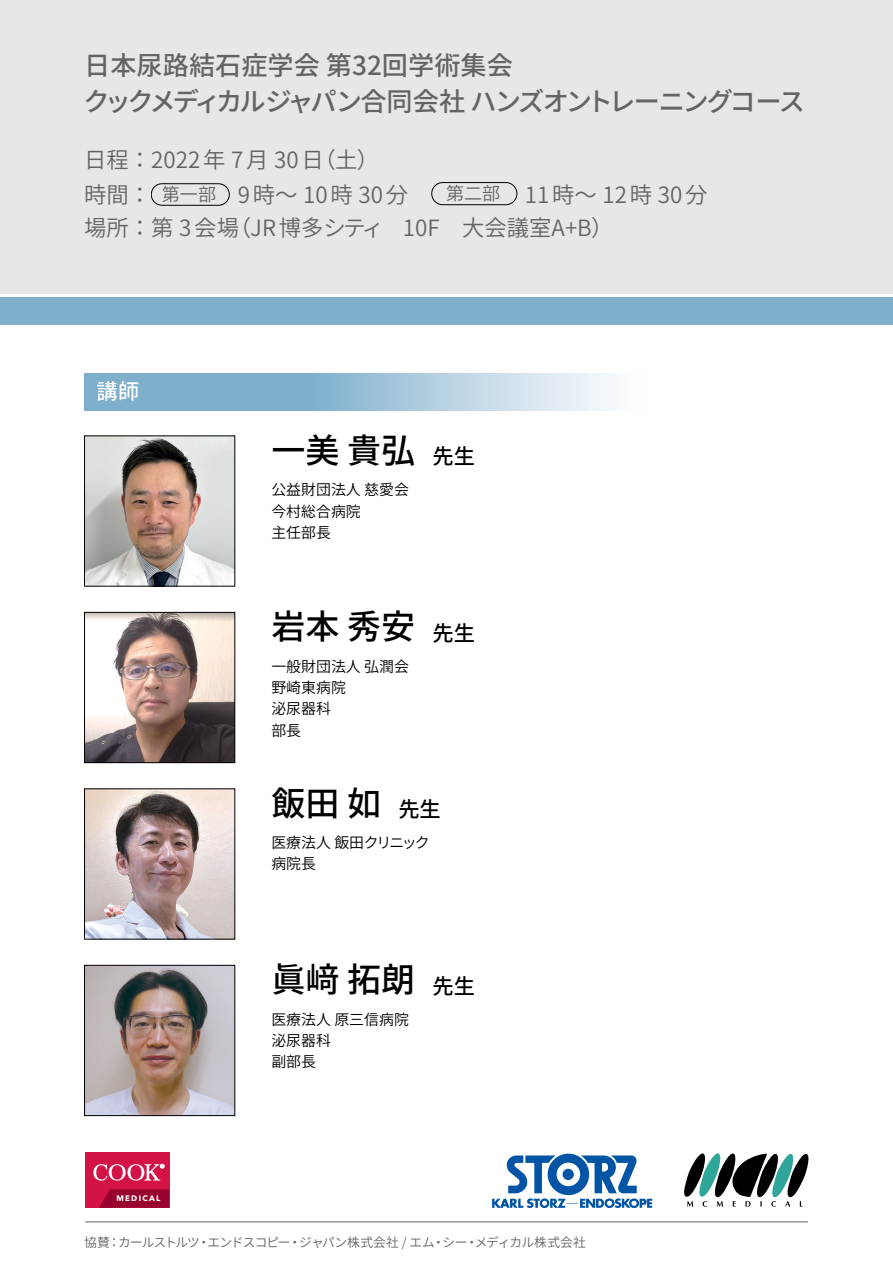
<style>
.page{position:relative;width:893px;height:1263px;background:#fff}
.page>*{position:absolute;margin:0;border:0;box-sizing:border-box;transform-origin:0 0}
.t1{font:500 34.05px "Noto Sans CJ Kjp";color:#000}
.t2{font:500 26.25px/36.2px "Noto Sans CJ Kjp";letter-spacing:-.035em;color:#626466}
.t3{font:600 22.35px/34.8px "Noto Sans CJ Kjp";color:#626466}
.t4{font:500 21.3px "Noto Sans CJ Kjp";color:#fff}
.t5{font:600 14.85px/21.3px "Noto Sans CJ Kjp";color:#000}
.t6{font:600 12.75px "Noto Sans CJ Kjp";letter-spacing:-.06em;color:#626466}
.t7{font:700 7.95px "Avenir Next LT Pro";letter-spacing:.155em;color:#fff}
.s1{font-size:18.15px}
.s2{font-size:21.3px}
</style>
<div class="page">
<div style="left:0;top:0;width:893px;height:324px;background:#e6e7e8"></div>
<div style="left:0;top:297px;width:893px;height:27px;background:#7eb0cc"></div>
<hr style="left:0;top:294px;width:893px;height:3px;background:#fff">
<div style="left:151px;top:183px;width:79px;height:22px;border:1px solid #000;border-radius:11px"></div>
<div style="left:431px;top:182px;width:86px;height:23px;border:1px solid #000;border-radius:11px"></div>
<svg style="left:684px;top:1153px;width:125px;height:54px"></svg>
<svg style="left:492px;top:1154px;width:160px;height:54px"></svg>
<div style="left:85px;top:1152px;width:84px;height:56px;background:#d31245"></div>
<svg style="left:99px;top:1189px;width:70px;height:19px"></svg>
<svg style="left:93px;top:1164px;width:71px;height:16px"></svg>
<hr style="left:85px;top:1221px;width:723px;height:1px;background:#626466">
<svg style="left:84px;top:374px;width:530px;height:36px;background:#a2c5da"></svg>
<img style="left:86px;top:437px;width:147px;height:147px">
<img style="left:86px;top:614px;width:147px;height:147px">
<div style="left:84px;top:612px;width:151px;height:151px;border:1px solid #000"></div>
<img style="left:86px;top:790px;width:147px;height:147px">
<img style="left:86px;top:967px;width:147px;height:147px">
<div style="left:84px;top:965px;width:151px;height:151px;border:1px solid #000"></div>
<p class="t2" style="left:83px;top:48px;width:723px">日本尿路結石症学会 第32回学術集会<br>クックメディカルジャパン合同会社 ハンズオントレーニングコース</p>
<p class="t3" style="left:84px;top:143px;width:325px">日程：2022 年 7 月 30 日（土）<br>時間：<span class="s1">第一部</span> 9時～ 10時 30分</p>
<p class="t3" style="left:84px;top:178px;width:625px;line-height:33.5px;text-indent:362px"><span class="s1">第二部</span> 11時～ 12時 30分場所：第 3 会場（JR 博多シティ 10F 大会議室A+B）</p>
<p class="t4" style="left:96px;top:379px;width:44px">講師</p>
<p class="t7" style="left:116px;top:1193px;width:45px">MEDICAL</p>
<h1 class="t1" style="left:271px;top:431px;width:205px">一美 貴弘 <span class="s2">先生</span></h1>
<p class="t5" style="left:271px;top:479px;width:139px">公益財団法人 慈愛会今村総合病院<br>主任部長</p>
<h1 class="t1" style="left:271px;top:607px;width:205px">岩本 秀安 <span class="s2">先生</span></h1>
<p class="t5" style="left:271px;top:656px;width:139px">一般財団法人 弘潤会野崎東病院<br>泌尿器科<br>部長</p>
<h1 class="t1" style="left:271px;top:784px;width:171px">飯田 如 <span class="s2">先生</span></h1>
<p class="t5" style="left:271px;top:832px;width:160px">医療法人 飯田クリニック病院長</p>
<h1 class="t1" style="left:271px;top:960px;width:205px">眞﨑 拓朗 <span class="s2">先生</span></h1>
<p class="t5" style="left:271px;top:1009px;width:139px">医療法人 原三信病院泌尿器科<br>副部長</p>
<p class="t6" style="left:84px;top:1235px;width:503px">協賛：カールストルツ・エンドスコピー・ジャパン株式会社 / エム・シー・メディカル株式会社</p>
</div>
